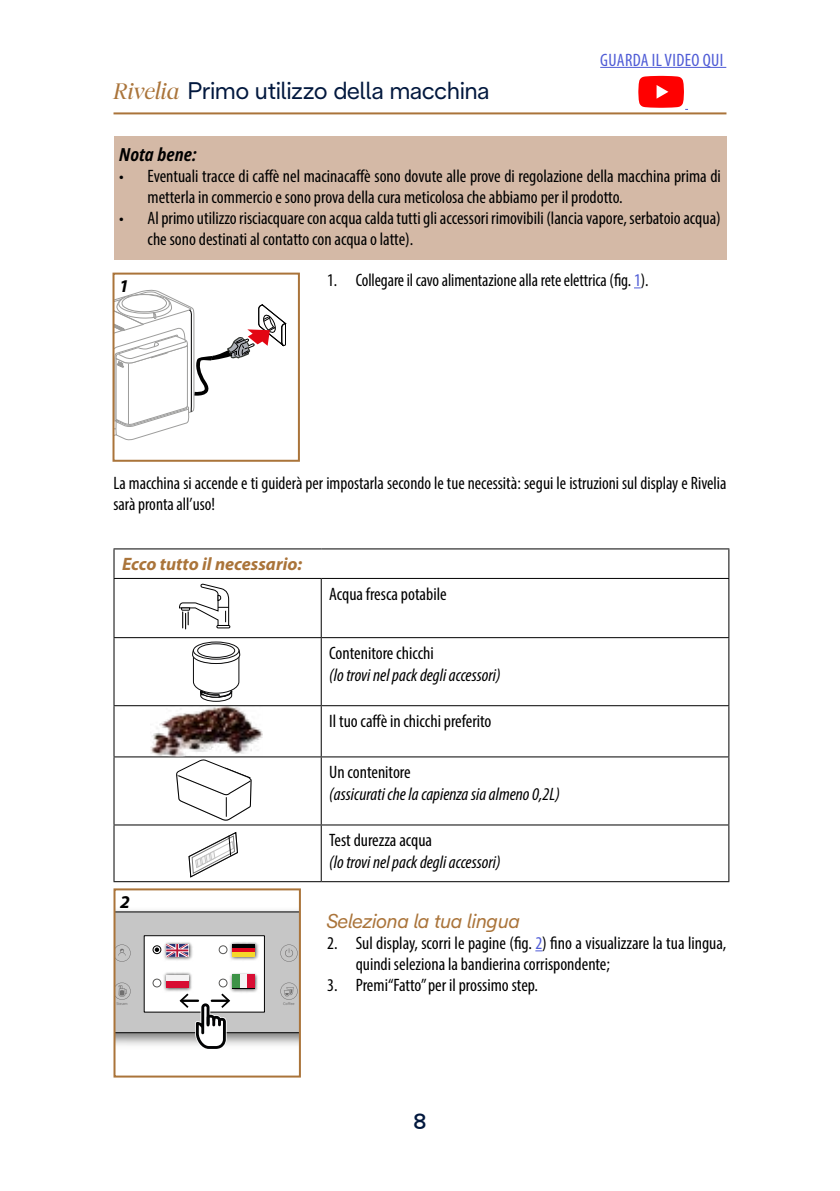
<style>
.page{position:relative;width:840px;height:1191px;background:#fff}
.page>*{position:absolute;margin:0;border:0;box-sizing:border-box;transform-origin:0 0}
.t1{font:24px "De Longhi Sans";color:#02183e}
.t2{font:500 22px "De Longhi Sans";color:#02183e}
.t3{font:italic 20px "De Longhi Sans";color:#aa743a}
.t4{font:condensed 18px/21px "Myriad Pro";color:#000}
.t5{font:italic condensed 18px "Myriad Pro";color:#000}
.t6{font:condensed 18px "Myriad Pro";color:#000;scale:.96 1}
.t7{font:italic 700 18px "Myriad Pro";color:#aa743a}
.t8{font:condensed 18px "Myriad Pro";letter-spacing:.02em;color:#4f5cd6}
.t9{font:italic 700 condensed 18px "Noto Sans";color:#000}
.t10{font:italic 700 18px "Myriad Pro";color:#000}
.t11{font:3.8px "Noto Sans";color:#706f6f}
.s1{font-family:"De Longhi Serif";font-style:italic;color:#aa743a}
.s2{color:#4f5cd6}
</style>
<div class="page">
<hr style="left:113px;top:112px;width:613px;height:2px;background:#aa743a">
<div style="left:113px;top:136px;width:613px;height:123px;background:#d4b9a6"></div>
<svg style="left:115px;top:289px;width:172px;height:152px"></svg>
<div style="left:112px;top:273px;width:188px;height:189px;border:2px solid #aa743a"></div>
<hr style="left:113px;top:548px;width:208px;height:1px;background:#000">
<svg style="left:113px;top:549px;width:1px;height:29px"></svg>
<hr style="left:321px;top:548px;width:408px;height:1px;background:#000">
<svg style="left:728px;top:549px;width:1px;height:29px"></svg>
<hr style="left:113px;top:578px;width:208px;height:1px;background:#000">
<hr style="left:321px;top:578px;width:408px;height:1px;background:#000">
<hr style="left:113px;top:579px;width:1px;height:58px;background:#000">
<hr style="left:320px;top:579px;width:1px;height:58px;background:#000">
<hr style="left:728px;top:579px;width:1px;height:58px;background:#000">
<hr style="left:113px;top:637px;width:208px;height:1px;background:#000">
<hr style="left:113px;top:638px;width:1px;height:67px;background:#000">
<hr style="left:321px;top:637px;width:408px;height:1px;background:#000">
<hr style="left:320px;top:638px;width:1px;height:67px;background:#000">
<hr style="left:728px;top:638px;width:1px;height:67px;background:#000">
<hr style="left:113px;top:705px;width:208px;height:1px;background:#000">
<hr style="left:113px;top:706px;width:1px;height:50px;background:#000">
<hr style="left:321px;top:705px;width:408px;height:1px;background:#000">
<hr style="left:320px;top:706px;width:1px;height:50px;background:#000">
<hr style="left:728px;top:706px;width:1px;height:50px;background:#000">
<hr style="left:113px;top:756px;width:208px;height:1px;background:#000">
<hr style="left:113px;top:757px;width:1px;height:67px;background:#000">
<hr style="left:321px;top:756px;width:408px;height:1px;background:#000">
<hr style="left:320px;top:757px;width:1px;height:67px;background:#000">
<hr style="left:728px;top:757px;width:1px;height:67px;background:#000">
<hr style="left:113px;top:824px;width:208px;height:1px;background:#000">
<hr style="left:113px;top:825px;width:1px;height:56px;background:#000">
<hr style="left:321px;top:824px;width:408px;height:1px;background:#000">
<hr style="left:320px;top:825px;width:1px;height:56px;background:#000">
<hr style="left:728px;top:825px;width:1px;height:56px;background:#000">
<hr style="left:113px;top:881px;width:208px;height:1px;background:#000">
<hr style="left:321px;top:881px;width:408px;height:1px;background:#000">
<svg style="left:179px;top:583px;width:51px;height:46px"></svg>
<svg style="left:192px;top:649px;width:48px;height:53px"></svg>
<svg style="left:193px;top:642px;width:46px;height:17px"></svg>
<div style="left:193px;top:642px;width:46px;height:17px;border:1px solid #0c0c0d;border-radius:50%"></div>
<div style="left:197px;top:644px;width:37px;height:13px;background:#fff;border-radius:50%"></div>
<div style="left:197px;top:643px;width:38px;height:14px;border:1px solid #0c0c0d;border-radius:50%"></div>
<img style="left:150px;top:706px;width:112px;height:50px">
<svg style="left:176px;top:759px;width:75px;height:61px"></svg>
<svg style="left:188px;top:832px;width:50px;height:46px"></svg>
<svg style="left:116px;top:911px;width:182px;height:138px"></svg>
<div style="left:113px;top:888px;width:188px;height:189px;border:2px solid #aa743a"></div>
<hr style="left:600px;top:67px;width:126px;height:1px;background:#4f5cd6">
<svg style="left:638px;top:76px;width:49px;height:34px"></svg>
<h1 class="t1" style="left:113px;top:76px;width:377px"><span class="s1">Rivelia</span> Primo utilizzo della macchina</h1>
<p class="t8" style="left:600px;top:49px;width:124px">GUARDA IL VIDEO QUI</p>
<p class="t9" style="left:119px;top:142px;width:79px">Nota bene:</p>
<p class="t4" style="left:147px;top:165px;width:574px;text-indent:-28px">• Eventuali tracce di caffè nel macinacaffè sono dovute alle prove di regolazione della macchina prima di metterla in commercio e sono prova della cura meticolosa che abbiamo per il prodotto.</p>
<p class="t4" style="left:147px;top:207px;width:574px;text-indent:-28px">• Al primo utilizzo risciacquare con acqua calda tutti gli accessori rimovibili (lancia vapore, serbatoio acqua) che sono destinati al contatto con acqua o latte).</p>
<p class="t6" style="left:327px;top:269px;width:336px">1. Collegare il cavo alimentazione alla rete elettrica (fig. <span class="s2">1</span>).</p>
<p class="t10" style="left:119px;top:274px;width:11px">1</p>
<p class="t4" style="left:113px;top:472px;width:614px;line-height:21.6px">La macchina si accende e ti guiderà per impostarla secondo le tue necessità: segui le istruzioni sul display e Rivelia sarà pronta all’uso!</p>
<p class="t7" style="left:122px;top:552px;width:181px">Ecco tutto il necessario:</p>
<p class="t10" style="left:120px;top:889px;width:11px">2</p>
<p class="t11" style="left:116px;top:1000px;width:13px">Steam</p>
<p class="t11" style="left:283px;top:1001px;width:13px">Coffee</p>
<p class="t4" style="left:329px;top:583px;width:119px">Acqua fresca potabile</p>
<p class="t4" style="left:329px;top:642px;width:106px">Contenitore chicchi</p>
<p class="t5" style="left:329px;top:664px;width:173px">(lo trovi nel pack degli accessori)</p>
<p class="t4" style="left:329px;top:710px;width:164px">Il tuo caffè in chicchi preferito</p>
<p class="t4" style="left:329px;top:761px;width:83px">Un contenitore</p>
<p class="t5" style="left:329px;top:783px;width:232px">(assicurati che la capienza sia almeno 0,2L)</p>
<p class="t4" style="left:329px;top:830px;width:104px">Test durezza acqua</p>
<p class="t5" style="left:329px;top:851px;width:173px">(lo trovi nel pack degli accessori)</p>
<p class="t3" style="left:327px;top:909px;width:194px">Seleziona la tua lingua</p>
<p class="t4" style="left:355px;top:932px;width:372px;text-indent:-28px">2. Sul display, scorri le pagine (fig. <span class="s2">2</span>) fino a visualizzare la tua lingua, quindi seleziona la bandierina corrispondente;</p>
<p class="t4" style="left:327px;top:974px;width:212px">3. Premi“Fatto” per il prossimo step.</p>
<p class="t2" style="left:413px;top:1108px;width:14px">8</p>
</div>
